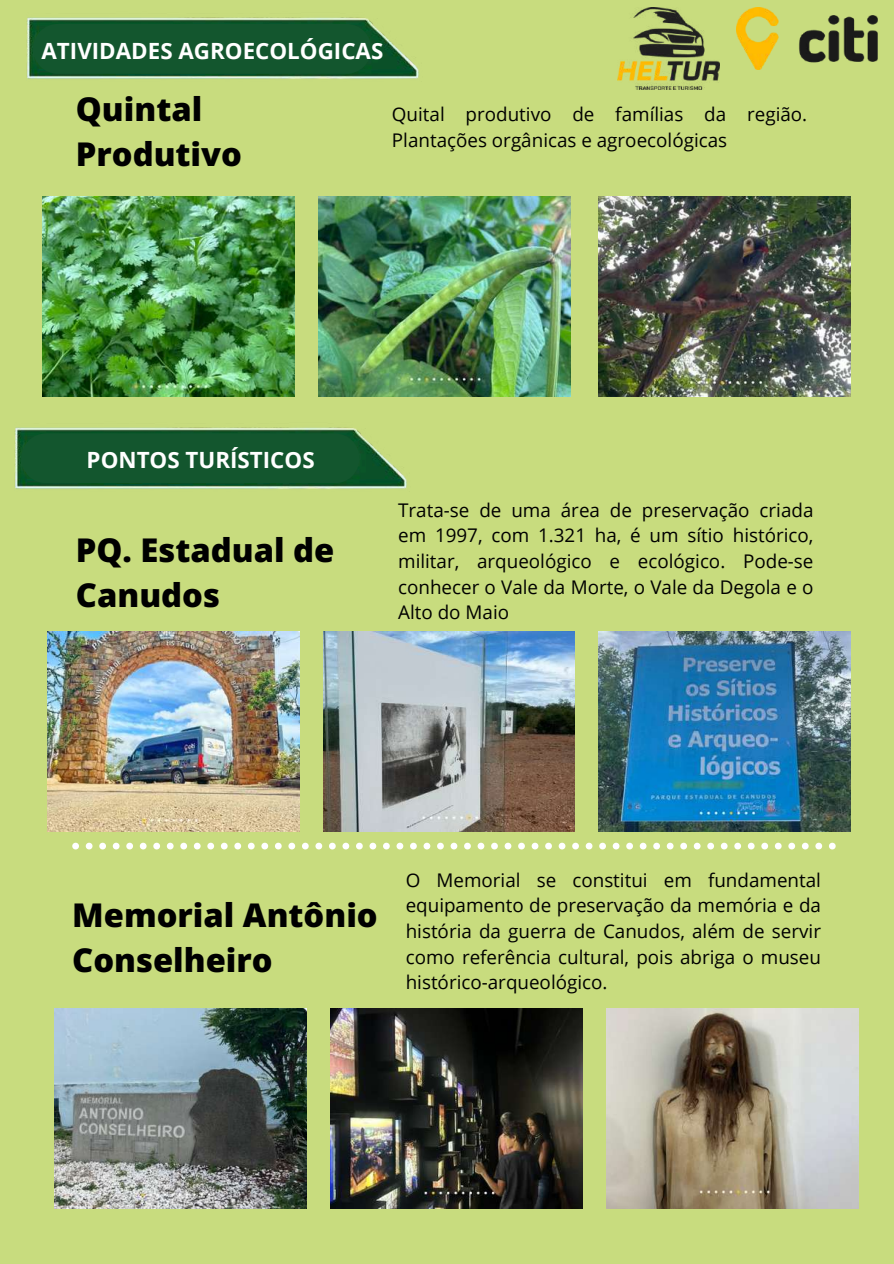
<style>
.page{position:relative;width:894px;height:1264px;background:#fff}
.page>*{position:absolute;margin:0;border:0;box-sizing:border-box;transform-origin:0 0}
.t1{font:800 32.7px/45px "Open Sans";color:#000}
.t2{font:700 22.35px "Open Sans";color:#fff}
.t3{font:18.75px/25.7px "Open Sans";color:#000;text-align:justify}
</style>
<div class="page">
<div style="left:0;top:0;width:893px;height:1263px;background:#c8dc7e"></div>
<img style="left:27px;top:17px;width:392px;height:62px">
<div style="left:33px;top:24px;width:338px;height:50px;background:#13562e"></div>
<img style="left:319px;top:196px;width:251px;height:200px">
<img style="left:598px;top:196px;width:252px;height:200px">
<img style="left:43px;top:196px;width:251px;height:200px">
<img style="left:736px;top:8px;width:141px;height:62px">
<img style="left:617px;top:8px;width:101px;height:82px">
<img style="left:15px;top:427px;width:392px;height:62px">
<div style="left:21px;top:433px;width:338px;height:50px;background:#13562e"></div>
<img style="left:323px;top:631px;width:251px;height:200px">
<img style="left:598px;top:631px;width:252px;height:200px">
<img style="left:47px;top:631px;width:252px;height:200px">
<svg style="left:72px;top:842px;width:763px;height:7px"></svg>
<img style="left:330px;top:1008px;width:252px;height:199px">
<img style="left:606px;top:1008px;width:252px;height:199px">
<img style="left:55px;top:1008px;width:251px;height:199px">
<p class="t2" style="left:42px;top:35px;width:343px">ATIVIDADES AGROECOLÓGICAS</p>
<h1 class="t1" style="left:76px;top:86px;width:168px">Quintal<br>Produtivo</h1>
<p class="t3" style="left:392px;top:101px;width:416px">Quital produtivo de famílias da região.<br>Plantações orgânicas e agroecológicas</p>
<p class="t2" style="left:87px;top:444px;width:229px">PONTOS TURÍSTICOS</p>
<h1 class="t1" style="left:76px;top:527px;width:260px">PQ. Estadual de<br>Canudos</h1>
<p class="t3" style="left:398px;top:496px;width:416px">Trata-se de uma área de preservação criada em 1997, com 1.321 ha, é um sítio histórico, militar, arqueológico e ecológico. Pode-se conhecer o Vale da Morte, o Vale da Degola e o Alto do Maio</p>
<h1 class="t1" style="left:72px;top:892px;width:307px">Memorial Antônio<br>Conselheiro</h1>
<p class="t3" style="left:405px;top:866px;width:416px">O Memorial se constitui em fundamental equipamento de preservação da memória e da história da guerra de Canudos, além de servir como referência cultural, pois abriga o museu histórico-arqueológico.</p>
</div>
